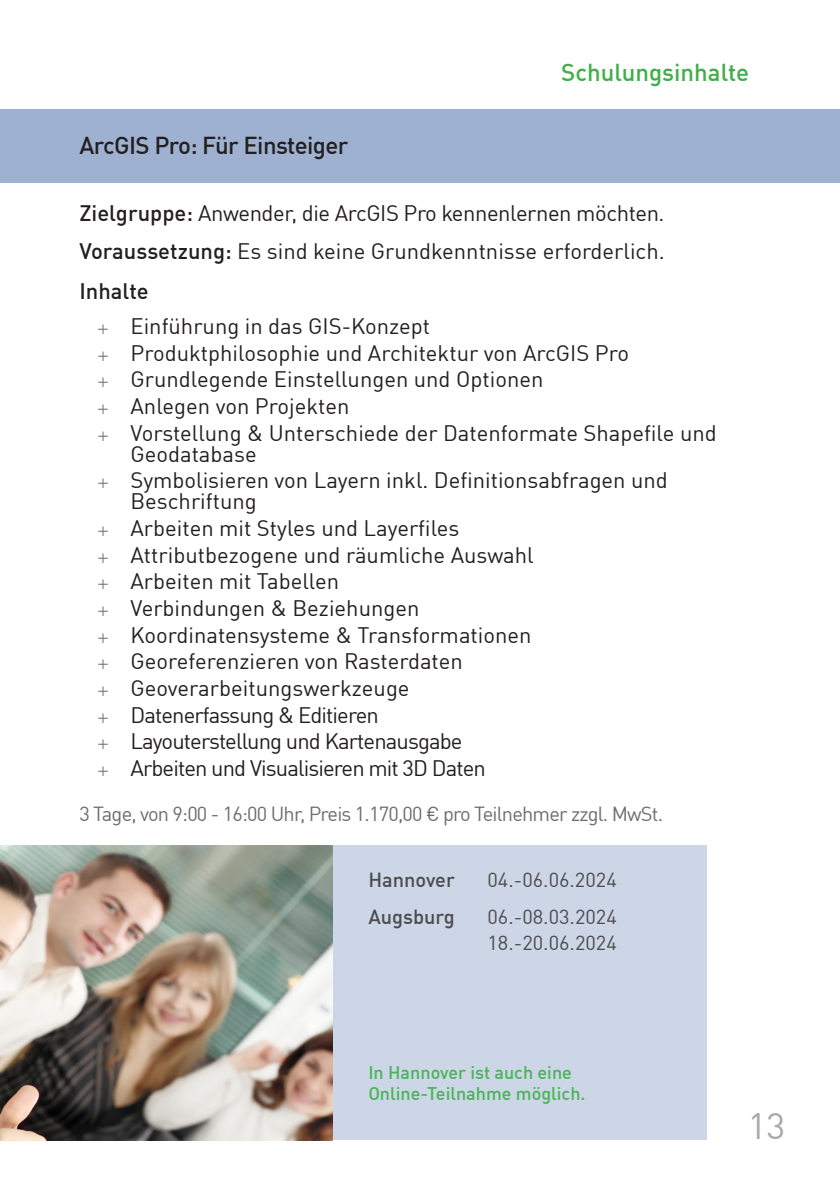
<style>
.page{position:relative;width:840px;height:1191px;background:#fff}
.page>*{position:absolute;margin:0;border:0;box-sizing:border-box;transform-origin:0 0}
.t1{font:36px "DIN Offc";color:#a8a9ad}
.t2{font:500 24px "DIN Offc";letter-spacing:-.025em;color:#231f20}
.t3{font:500 24px "DIN Offc";color:#40ae49}
.t4{font:22px/26.6px "DIN Offc";color:#231f20}
.t5{font:22px/37.8px "DIN Offc";letter-spacing:-.02em;color:#231f20}
.t6{font:20px "DIN Offc";letter-spacing:-.04em;color:#6c6d70}
.t7{font:20px/25.6px "DIN Offc";color:#4b4c4d}
.t8{font:500 20px "DIN Offc";color:#4b4c4d}
.t9{font:500 18px/21px "DIN Offc";color:#48b556}
.s1{font-weight:500}
.s2{font-family:"Futura BT";font-size:16px;color:#6c6d70}
</style>
<div class="page">
<div style="left:0;top:109px;width:839px;height:74px;background:#9fb1d1"></div>
<div style="left:0;top:845px;width:706px;height:295px;background:#cdd6e7"></div>
<img style="left:0;top:846px;width:332px;height:294px">
<p class="t2" style="left:79px;top:130px;width:270px">ArcGIS Pro: Für Einsteiger</p>
<p class="t3" style="left:561px;top:57px;width:189px">Schulungsinhalte</p>
<p class="t5" style="left:79px;top:194px;width:586px"><span class="s1">Zielgruppe:</span> Anwender, die ArcGIS Pro kennenlernen möchten.<br><span class="s1">Voraussetzung:</span> Es sind keine Grundkenntnisse erforderlich.</p>
<p class="t4" style="left:96px;top:273px;width:335px;line-height:35.2px;text-indent:-17px"><span class="s1">Inhalte<br></span><span class="s2">+</span> Einführung in das GIS-Konzept</p>
<p class="t4" style="left:96px;top:339px;width:621px"><span class="s2">+</span> Produktphilosophie und Architektur von ArcGIS Pro<br><span class="s2">+</span> Grundlegende Einstellungen und Optionen<br><span class="s2">+</span> Anlegen von Projekten<br><span class="s2">+</span> Vorstellung &amp; Unterschiede der Datenformate Shapefile und</p>
<p class="t4" style="left:96px;top:440px;width:572px;text-indent:34px">Geodatabase<br><span class="s2">+</span> Symbolisieren von Layern inkl. Definitionsabfragen und</p>
<p class="t4" style="left:96px;top:488px;width:438px;text-indent:34px">Beschriftung<br><span class="s2">+</span> Arbeiten mit Styles und Layerfiles<br><span class="s2">+</span> Attributbezogene und räumliche Auswahl <span class="s2">+</span> Arbeiten mit Tabellen<br><span class="s2">+</span> Verbindungen &amp; Beziehungen<br><span class="s2">+</span> Koordinatensysteme &amp; Transformationen <span class="s2">+</span> Georeferenzieren von Rasterdaten<br><span class="s2">+</span> Geoverarbeitungswerkzeuge<br><span class="s2">+</span> Datenerfassung &amp; Editieren<br><span class="s2">+</span> Layouterstellung und Kartenausgabe<br><span class="s2">+</span> Arbeiten und Visualisieren mit 3D Daten</p>
<p class="t6" style="left:79px;top:801px;width:585px">3 Tage, von 9:00 - 16:00 Uhr, Preis 1.170,00 € pro Teilnehmer zzgl. MwSt.</p>
<p class="t8" style="left:368px;top:867px;width:88px">Hannover</p>
<p class="t7" style="left:487px;top:867px;width:131px">04.-06.06.2024</p>
<p class="t8" style="left:368px;top:904px;width:88px">Augsburg</p>
<p class="t7" style="left:487px;top:904px;width:131px">06.-08.03.2024<br>18.-20.06.2024</p>
<p class="t9" style="left:368px;top:1061px;width:219px">In Hannover ist auch eine<br>Online-Teilnahme möglich.</p>
<h1 class="t1" style="left:747px;top:1103px;width:39px">13</h1>
</div>
